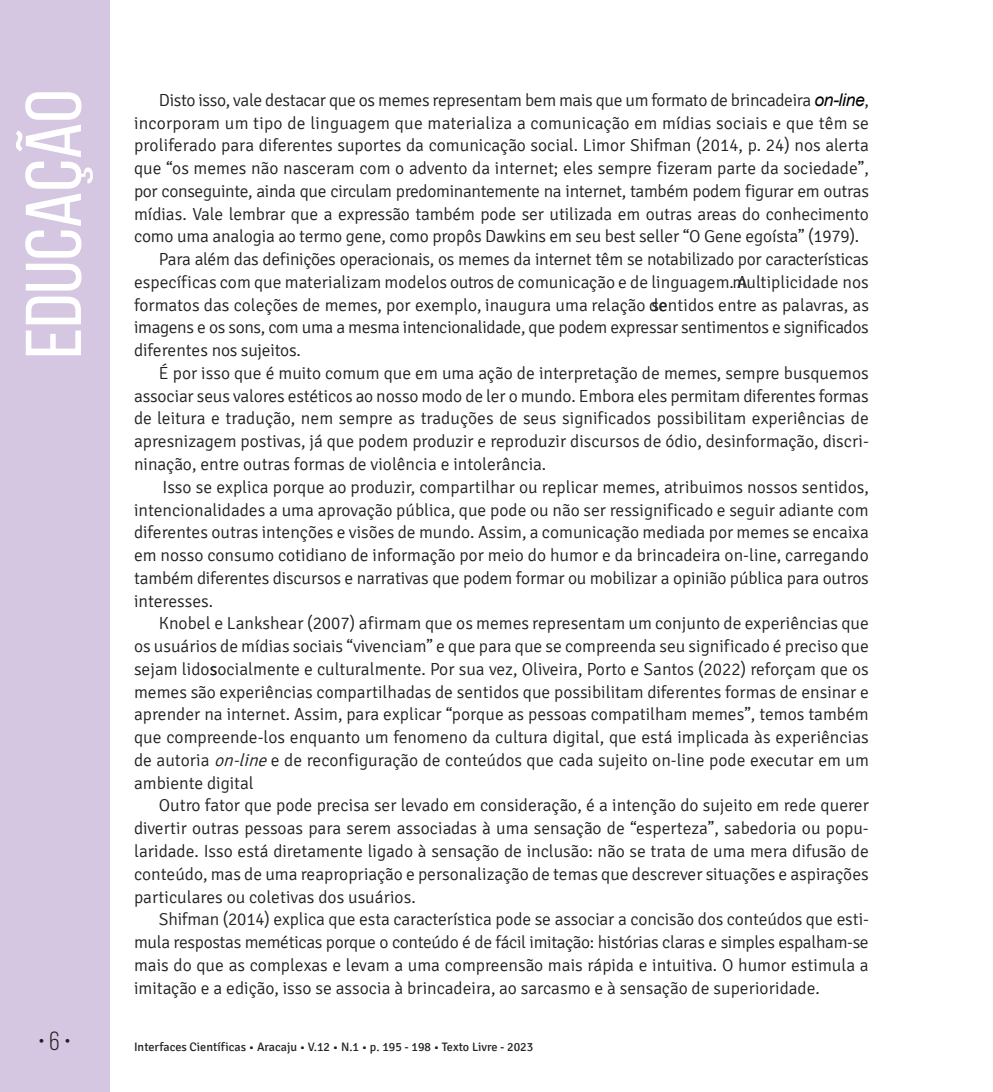
<style>
.page{position:relative;width:993px;height:1092px;background:#fff}
.page>*{position:absolute;margin:0;border:0;box-sizing:border-box;transform-origin:0 0}
.t1{font:78.75px "Bebas Neue";color:#fff;scale:1.09 1}
.t2{font:26.25px "Bebas Neue";color:#231f20}
.t3{font:300 17.5px/22.8px "Signika";letter-spacing:-.01em;color:#231f20;text-align:justify}
.t4{font:300 17.5px "Signika";letter-spacing:.01em;color:#231f20}
.t5{font:12.25px "Signika";color:#231f20}
.s1{font-family:"Arial";font-weight:400;font-style:italic;color:#000001}
.s2{font-style:italic}
</style>
<div class="page">
<div style="left:0;top:0;width:109px;height:1091px;background:#d5c6e1"></div>
<h1 class="t1" style="left:11px;top:358px;width:248px;rotate:-90deg">EDUCAÇÃO</h1>
<h2 class="t2" style="left:38px;top:1026px;width:35px">• 6 •</h2>
<p class="t3" style="left:159px;top:89px;width:711px">Disto isso, vale destacar que os memes representam bem mais que um formato de brincadeira <span class="s1">on-line</span>,</p>
<p class="t4" style="left:134px;top:113px;width:736px">incorporam um tipo de linguagem que materializa a comunicação em mídias sociais e que têm se</p>
<p class="t3" style="left:134px;top:134px;width:736px">proliferado para diferentes suportes da comunicação social. Limor Shifman (2014, p. 24) nos alerta</p>
<p class="t3" style="left:134px;top:157px;width:736px">que “os memes não nasceram com o advento da internet; eles sempre fizeram parte da sociedade”,</p>
<p class="t3" style="left:134px;top:180px;width:736px">por conseguinte, ainda que circulam predominantemente na internet, também podem figurar em outras</p>
<p class="t3" style="left:134px;top:203px;width:736px">mídias. Vale lembrar que a expressão também pode ser utilizada em outras areas do conhecimento</p>
<p class="t3" style="left:134px;top:225px;width:726px">como uma analogia ao termo gene, como propôs Dawkins em seu best seller “O Gene egoísta” (1979).</p>
<p class="t3" style="left:159px;top:248px;width:711px">Para além das definições operacionais, os memes da internet têm se notabilizado por características</p>
<p class="t3" style="left:134px;top:271px;width:614px">específicas com que materializam modelos outros de comunicação e de linguagem. A</p>
<p class="t3" style="left:732px;top:271px;width:138px">multiplicidade nos</p>
<p class="t3" style="left:134px;top:294px;width:534px">formatos das coleções de memes, por exemplo, inaugura uma relação de</p>
<p class="t3" style="left:134px;top:294px;width:736px;text-indent:517px">sentidos entre as palavras, as imagens e os sons, com uma a mesma intencionalidade, que podem expressar sentimentos e significados diferentes nos sujeitos.</p>
<p class="t3" style="left:134px;top:362px;width:736px;text-indent:25px">É por isso que é muito comum que em uma ação de interpretação de memes, sempre busquemos associar seus valores estéticos ao nosso modo de ler o mundo. Embora eles permitam diferentes formas de leitura e tradução, nem sempre as traduções de seus significados possibilitam experiências de apresnizagem postivas, já que podem produzir e reproduzir discursos de ódio, desinformação, discri&shy;ninação, entre outras formas de violência e intolerância.</p>
<p class="t3" style="left:134px;top:476px;width:736px;text-indent:28px">Isso se explica porque ao produzir, compartilhar ou replicar memes, atribuimos nossos sentidos, intencionalidades a uma aprovação pública, que pode ou não ser ressignificado e seguir adiante com diferentes outras intenções e visões de mundo. Assim, a comunicação mediada por memes se encaixa em nosso consumo cotidiano de informação por meio do humor e da brincadeira on-line, carregando também diferentes discursos e narrativas que podem formar ou mobilizar a opinião pública para outros interesses.</p>
<p class="t3" style="left:134px;top:612px;width:736px;text-indent:25px">Knobel e Lankshear (2007) afirmam que os memes representam um conjunto de experiências que os usuários de mídias sociais “vivenciam” e que para que se compreenda seu significado é preciso que sejam lidos ocialmente e culturalmente. Por sua vez, Oliveira, Porto e Santos (2022) reforçam que os memes são experiências compartilhadas de sentidos que possibilitam diferentes formas de ensinar e aprender na internet. Assim, para explicar “porque as pessoas compatilham memes”, temos também que compreende-los enquanto um fenomeno da cultura digital, que está implicada às experiências de autoria <span class="s2">on-line</span>e de reconfiguração de conteúdos que cada sujeito on-line pode executar em um ambiente digital</p>
<p class="t3" style="left:134px;top:794px;width:736px;text-indent:25px">Outro fator que pode precisa ser levado em consideração, é a intenção do sujeito em rede querer divertir outras pessoas para serem associadas à uma sensação de “esperteza”, sabedoria ou popu&shy;laridade. Isso está diretamente ligado à sensação de inclusão: não se trata de uma mera difusão de conteúdo, mas de uma reapropriação e personalização de temas que descrever situações e aspirações particulares ou coletivas dos usuários.</p>
<p class="t3" style="left:134px;top:908px;width:736px;text-indent:25px">Shifman (2014) explica que esta característica pode se associar a concisão dos conteúdos que esti&shy;mula respostas meméticas porque o conteúdo é de fácil imitação: histórias claras e simples espalham-se mais do que as complexas e levam a uma compreensão mais rápida e intuitiva. O humor estimula a imitação e a edição, isso se associa à brincadeira, ao sarcasmo e à sensação de superioridade.</p>
<p class="t5" style="left:134px;top:1040px;width:400px">Interfaces Científicas • Aracaju • V.12 • N.1 • p. 195 - 198 • Texto Livre - 2023</p>
</div>
